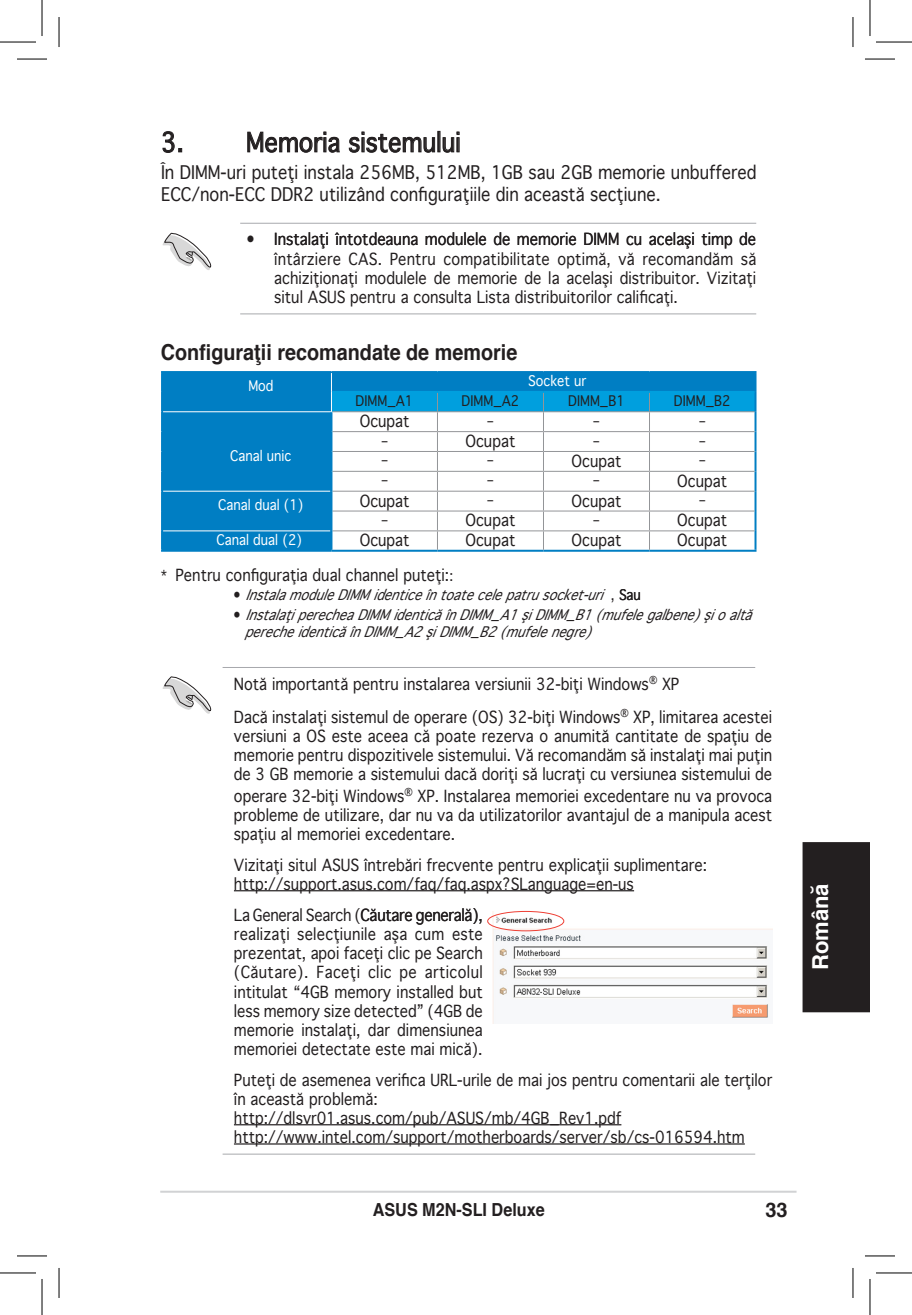
<style>
.page{position:relative;width:912px;height:1315px;background:#fff}
.page>*{position:absolute;margin:0;border:0;box-sizing:border-box;transform-origin:0 0}
.Heading_1{font:26px "Geneva";color:#231f20;scale:.9 1}
.MB_Heading_3{font:700 22px "Helvetica";color:#231f20;scale:.9 1}
.VGA_Language_Tab{font:700 22px "Helvetica";color:#fff}
.MB_Page_No{font:700 20px "Helvetica";color:#231f20}
.Body_Text{font:18px/21.6px "Geneva";color:#231f20;scale:.9 1}
.MB_Footer_Text-Right{font:700 18px "Helvetica";color:#231f20;scale:.9 1}
.MB_Messages{font:16px/19.2px "Geneva";color:#231f20;text-align:justify;scale:.9 1}
.Message_List{font:16px/19.2px "Geneva";color:#231f20;text-align:justify;scale:.9 1}
.Table_Text{font:16px "Geneva";color:#231f20;scale:.9 1}
.Figure_Label{font:16px "Geneva";color:#231f20;scale:.9 1}
.Figure_Label-2{font:italic 14px/16.8px "Geneva";color:#231f20;scale:.9 1}
.Body_Text-2{font:14px "Geneva";color:#231f20;scale:.9 1}
.Table_Text_Head{font:14px "Geneva";color:#fff;scale:.9 1}
.Body_Text-3{font:14px "Geneva";color:#fff;scale:.9 1}
.s1{font-size:14px}
.s2{font-style:normal}
</style>
<div class="page">
<hr style="left:160px;top:1190px;width:636px;height:2px;background:#d1d2d4">
<svg style="left:163px;top:131px;width:19px;height:22px"></svg>
<svg style="left:247px;top:132px;width:93px;height:21px"></svg>
<svg style="left:349px;top:132px;width:86px;height:21px"></svg>
<svg style="left:443px;top:132px;width:16px;height:21px"></svg>
<div style="left:802px;top:842px;width:68px;height:170px;background:#231f20"></div>
<hr style="left:223px;top:667px;width:532px;height:1px;background:#a8a9ad">
<hr style="left:234px;top:890px;width:400px;height:1px;background:#231f20">
<hr style="left:234px;top:1124px;width:387px;height:1px;background:#231f20">
<hr style="left:234px;top:1143px;width:511px;height:1px;background:#231f20">
<hr style="left:223px;top:1153px;width:532px;height:1px;background:#a8a9ad">
<img style="left:492px;top:911px;width:280px;height:112px">
<hr style="left:240px;top:223px;width:516px;height:1px;background:#a8a9ad">
<hr style="left:240px;top:313px;width:516px;height:1px;background:#a8a9ad">
<div style="left:487px;top:910px;width:77px;height:21px;border:1px solid #ee3f34;border-radius:50%"></div>
<div style="left:163px;top:373px;width:167px;height:176px;background:#007ec3"></div>
<hr style="left:161px;top:371px;width:170px;height:2px;background:#007ec3">
<svg style="left:161px;top:373px;width:2px;height:19px"></svg>
<hr style="left:331px;top:371px;width:106px;height:2px;background:#007ec3">
<hr style="left:437px;top:371px;width:106px;height:2px;background:#007ec3">
<hr style="left:543px;top:371px;width:106px;height:2px;background:#007ec3">
<hr style="left:649px;top:371px;width:107px;height:2px;background:#007ec3">
<hr style="left:161px;top:392px;width:2px;height:20px;background:#007ec3">
<hr style="left:331px;top:549px;width:106px;height:2px;background:#007ec3">
<hr style="left:437px;top:549px;width:106px;height:2px;background:#007ec3">
<hr style="left:543px;top:549px;width:106px;height:2px;background:#007ec3">
<hr style="left:649px;top:549px;width:107px;height:2px;background:#007ec3">
<hr style="left:163px;top:411px;width:169px;height:1px;background:#fff">
<hr style="left:163px;top:490px;width:167px;height:1px;background:#fff">
<hr style="left:163px;top:530px;width:167px;height:1px;background:#fff">
<svg style="left:161px;top:412px;width:2px;height:19px"></svg>
<hr style="left:161px;top:431px;width:2px;height:20px;background:#007ec3">
<hr style="left:161px;top:451px;width:2px;height:20px;background:#007ec3">
<hr style="left:161px;top:471px;width:2px;height:20px;background:#007ec3">
<hr style="left:161px;top:491px;width:2px;height:20px;background:#007ec3">
<hr style="left:161px;top:511px;width:2px;height:20px;background:#007ec3">
<svg style="left:161px;top:531px;width:2px;height:18px"></svg>
<svg style="left:330px;top:373px;width:426px;height:176px"></svg>
<hr style="left:161px;top:549px;width:170px;height:2px;background:#007ec3">
<svg style="left:162px;top:233px;width:50px;height:37px"></svg>
<svg style="left:162px;top:676px;width:50px;height:38px"></svg>
<hr style="left:17px;top:59px;width:30px;height:1px;background:#000">
<hr style="left:865px;top:59px;width:30px;height:1px;background:#000">
<hr style="left:17px;top:1255px;width:30px;height:1px;background:#000">
<hr style="left:865px;top:1255px;width:30px;height:1px;background:#000">
<hr style="left:59px;top:17px;width:1px;height:30px;background:#000">
<hr style="left:59px;top:1267px;width:1px;height:30px;background:#000">
<hr style="left:852px;top:17px;width:1px;height:30px;background:#000">
<hr style="left:852px;top:1267px;width:1px;height:30px;background:#000">
<hr style="left:0;top:42px;width:36px;height:1px;background:#000">
<hr style="left:876px;top:42px;width:36px;height:1px;background:#000">
<hr style="left:0;top:1272px;width:36px;height:1px;background:#000">
<hr style="left:876px;top:1272px;width:36px;height:1px;background:#000">
<hr style="left:42px;top:0;width:1px;height:36px;background:#000">
<hr style="left:42px;top:1278px;width:1px;height:36px;background:#000">
<hr style="left:869px;top:0;width:1px;height:36px;background:#000">
<hr style="left:869px;top:1278px;width:1px;height:36px;background:#000">
<p class="Heading_1" style="left:161px;top:126px;width:334px">3. Memoria sistemului</p>
<p class="Body_Text" style="left:161px;top:163px;width:663px">În DIMM-uri puteţi instala 256MB, 512MB, 1GB sau 2GB memorie unbuffered<br>ECC/non-ECC DDR2 utilizând configuraţiile din această secţiune.</p>
<p class="Message_List" style="left:274px;top:231px;width:537px;text-indent:-28px">• Instalaţi întotdeauna modulele de memorie DIMM cu acelaşi timp de întârziere CAS. Pentru compatibilitate optimă, vă recomandăm să achiziţionaţi modulele de memorie de la acelaşi distribuitor. Vizitaţi situl ASUS pentru a consulta Lista distribuitorilor calificaţi.</p>
<p class="MB_Heading_3" style="left:161px;top:337px;width:398px">Configuraţii recomandate de memorie</p>
<p class="Table_Text_Head" style="left:248px;top:377px;width:29px">Mod</p>
<p class="Table_Text_Head" style="left:528px;top:372px;width:66px">Socket ur</p>
<p class="Body_Text-2" style="left:356px;top:392px;width:66px">DIMM_A1</p>
<p class="Body_Text-2" style="left:461px;top:392px;width:66px">DIMM_A2</p>
<p class="Body_Text-2" style="left:568px;top:392px;width:64px">DIMM_B1</p>
<p class="Body_Text-2" style="left:674px;top:392px;width:64px">DIMM_B2</p>
<p class="Table_Text_Head" style="left:230px;top:447px;width:69px">Canal unic</p>
<p class="Table_Text" style="left:360px;top:411px;width:57px">Ocupat</p>
<p class="Body_Text-2" style="left:487px;top:411px;width:9px">–</p>
<p class="Body_Text-2" style="left:593px;top:411px;width:9px">–</p>
<p class="Body_Text-2" style="left:699px;top:411px;width:9px">–</p>
<p class="Body_Text-2" style="left:381px;top:431px;width:9px">–</p>
<p class="Table_Text" style="left:465px;top:431px;width:57px">Ocupat</p>
<p class="Body_Text-2" style="left:593px;top:431px;width:9px">–</p>
<p class="Body_Text-2" style="left:699px;top:431px;width:9px">–</p>
<p class="Body_Text-2" style="left:381px;top:451px;width:9px">–</p>
<p class="Body_Text-2" style="left:487px;top:451px;width:9px">–</p>
<p class="Table_Text" style="left:571px;top:451px;width:57px">Ocupat</p>
<p class="Body_Text-2" style="left:699px;top:451px;width:9px">–</p>
<p class="Body_Text-2" style="left:381px;top:471px;width:9px">–</p>
<p class="Body_Text-2" style="left:487px;top:471px;width:9px">–</p>
<p class="Body_Text-2" style="left:593px;top:471px;width:9px">–</p>
<p class="Table_Text" style="left:677px;top:471px;width:57px">Ocupat</p>
<p class="Table_Text_Head" style="left:218px;top:496px;width:96px">Canal dual (1)</p>
<p class="Table_Text" style="left:360px;top:490px;width:57px">Ocupat</p>
<p class="Body_Text-2" style="left:487px;top:491px;width:9px">–</p>
<p class="Table_Text" style="left:571px;top:490px;width:57px">Ocupat</p>
<p class="Body_Text-2" style="left:699px;top:491px;width:9px">–</p>
<p class="Body_Text-2" style="left:381px;top:511px;width:9px">–</p>
<p class="Table_Text" style="left:465px;top:510px;width:57px">Ocupat</p>
<p class="Body_Text-2" style="left:593px;top:511px;width:9px">–</p>
<p class="Table_Text" style="left:677px;top:510px;width:57px">Ocupat</p>
<p class="Body_Text-3" style="left:217px;top:530px;width:96px">Canal dual (2)</p>
<p class="Table_Text" style="left:360px;top:530px;width:57px">Ocupat</p>
<p class="Table_Text" style="left:465px;top:530px;width:57px">Ocupat</p>
<p class="Table_Text" style="left:571px;top:530px;width:57px">Ocupat</p>
<p class="Table_Text" style="left:677px;top:530px;width:57px">Ocupat</p>
<p class="Figure_Label" style="left:161px;top:564px;width:326px"><span class="s1">*</span> Pentru configuraţia dual channel puteţi:<span class="s1">:</span></p>
<p class="Figure_Label-2" style="left:233px;top:588px;width:455px"><span class="s2">•</span> Instala module DIMM identice în toate cele patru socket-uri <span class="s2">, S a u</span></p>
<p class="Figure_Label-2" style="left:245px;top:607px;width:573px;text-indent:-12px"><span class="s2">•</span> Instalaţi perechea DIMM identică în DIMM_A1 şi DIMM_B1 (mufele galbene) şi o altă pereche identică în DIMM_A2 şi DIMM_B2 (mufele negre)</p>
<p class="MB_Messages" style="left:234px;top:675px;width:496px">Notă importantă pentru instalarea versiunii 32-biţi Windows<sup>®</sup> XP</p>
<p class="MB_Messages" style="left:234px;top:708px;width:599px">Dacă instalaţi sistemul de operare (OS) 32-biţi Windows<sup>®</sup> XP, limitarea acestei versiuni a OS este aceea că poate rezerva o anumită cantitate de spaţiu de memorie pentru dispozitivele sistemului. Vă recomandăm să instalaţi mai puţin de 3 GB memorie a sistemului dacă doriţi să lucraţi cu versiunea sistemului de</p>
<p class="MB_Messages" style="left:234px;top:787px;width:599px">operare 32-biţi Windows<sup>®</sup> XP. Instalarea memoriei excedentare nu va provoca probleme de utilizare, dar nu va da utilizatorilor avantajul de a manipula acest spaţiu al memoriei excedentare.</p>
<p class="MB_Messages" style="left:234px;top:856px;width:523px">Vizitaţi situl ASUS întrebări frecvente pentru explicaţii suplimentare: http://support.asus.com/faq/faq.aspx?SLanguage=en-us</p>
<p class="MB_Messages" style="left:234px;top:906px;width:278px">La General Search (Căutare generală), realizaţi selecţiunile aşa cum este prezentat, apoi faceţi clic pe Search (Căutare). Faceţi clic pe articolul intitulat “4GB memory installed but less memory size detected” (4GB de memorie instalaţi, dar dimensiunea memoriei detectate este mai mică).</p>
<p class="MB_Messages" style="left:234px;top:1071px;width:599px;text-align:left">Puteţi de asemenea verifica URL-urile de mai jos pentru comentarii ale terţilor în această problemă:<br>http://dlsvr01.asus.com/pub/ASUS/mb/4GB_Rev1.pdf http://www.intel.com/support/motherboards/server/sb/cs-016594.htm</p>
<p class="MB_Footer_Text-Right" style="left:373px;top:1197px;width:193px">ASUS M2N-SLI Deluxe</p>
<p class="MB_Page_No" style="left:765px;top:1196px;width:24px">33</p>
<p class="VGA_Language_Tab" style="left:805px;top:970px;width:88px;rotate:-90deg">Română</p>
</div>
